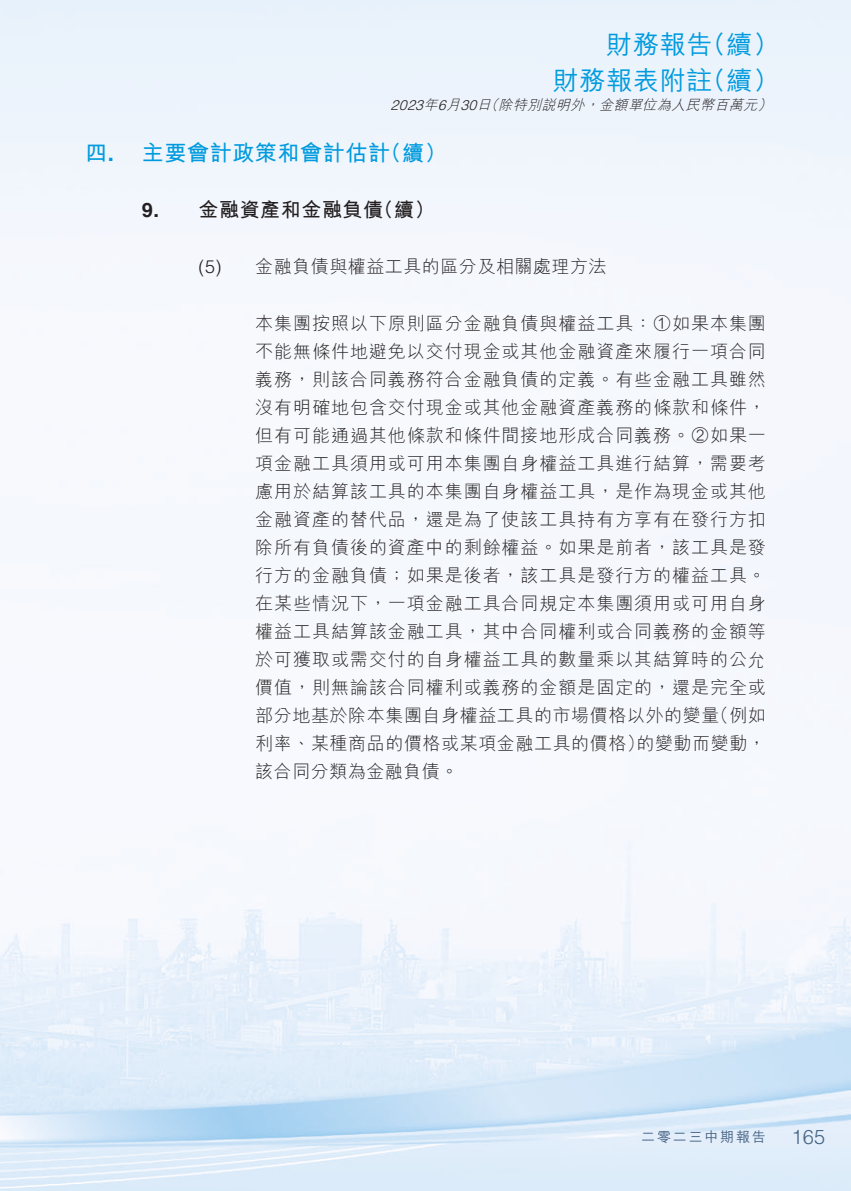
<style>
.page{position:relative;width:851px;height:1191px;background:#fff}
.page>*{position:absolute;margin:0;border:0;box-sizing:border-box;transform-origin:0 0}
.t1{font:500 26px/36px "M Hei HK";letter-spacing:.03em;color:#009bde;text-align:right}
.t2{font:700 22px "M Hei HK";letter-spacing:.03em;color:#009bde}
.t3{font:700 20px "M Hei HK";letter-spacing:.03em;color:#231f20}
.t4{font:300 20px "Helvetica LT Std";color:#466485}
.t5{font:300 18px/28px "M Hei HK";letter-spacing:.03em;color:#231f20;text-align:justify}
.t6{font:italic 300 14px "M Hei HK";color:#231f20}
.t7{font:500 14px "M Hei HK";letter-spacing:.13em;color:#466485}
.s1{font-family:"Helvetica LT Std"}
</style>
<div class="page">
<h1 class="t1" style="left:552px;top:24px;width:228px">財務報告（續）<br>財務報表附註（續）</h1>
<p class="t6" style="left:390px;top:98px;width:386px"><span class="s1">2023</span>年<span class="s1">6</span>月<span class="s1">30</span>日（除特別說明外，金額單位為人民幣百萬元）</p>
<p class="t2" style="left:85px;top:137px;width:363px">四<span class="s1">.</span> 主要會計政策和會計估計（續）</p>
<p class="t3" style="left:142px;top:195px;width:294px"><span class="s1">9.</span> 金融資產和金融負債（續）</p>
<p class="t5" style="left:198px;top:253px;width:409px"><span class="s1">(5)</span> 金融負債與權益工具的區分及相關處理方法</p>
<p class="t5" style="left:255px;top:309px;width:512px">本集團按照以下原則區分金融負債與權益工具：①如果本集團不能無條件地避免以交付現金或其他金融資產來履行一項合同義務，則該合同義務符合金融負債的定義。有些金融工具雖然沒有明確地包含交付現金或其他金融資產義務的條款和條件，但有可能通過其他條款和條件間接地形成合同義務。②如果一項金融工具須用或可用本集團自身權益工具進行結算，需要考慮用於結算該工具的本集團自身權益工具，是作為現金或其他金融資產的替代品，還是為了使該工具持有方享有在發行方扣除所有負債後的資產中的剩餘權益。如果是前者，該工具是發行方的金融負債；如果是後者，該工具是發行方的權益工具。在某些情況下，一項金融工具合同規定本集團須用或可用自身權益工具結算該金融工具，其中合同權利或合同義務的金額等於可獲取或需交付的自身權益工具的數量乘以其結算時的公允價值，則無論該合同權利或義務的金額是固定的，還是完全或部分地基於除本集團自身權益工具的市場價格以外的變量（例如利率、某種商品的價格或某項金融工具的價格）的變動而變動，該合同分類為金融負債。</p>
<p class="t7" style="left:641px;top:1127px;width:126px">二零二三中期報告</p>
<p class="t4" style="left:791px;top:1124px;width:35px">165</p>
</div>
